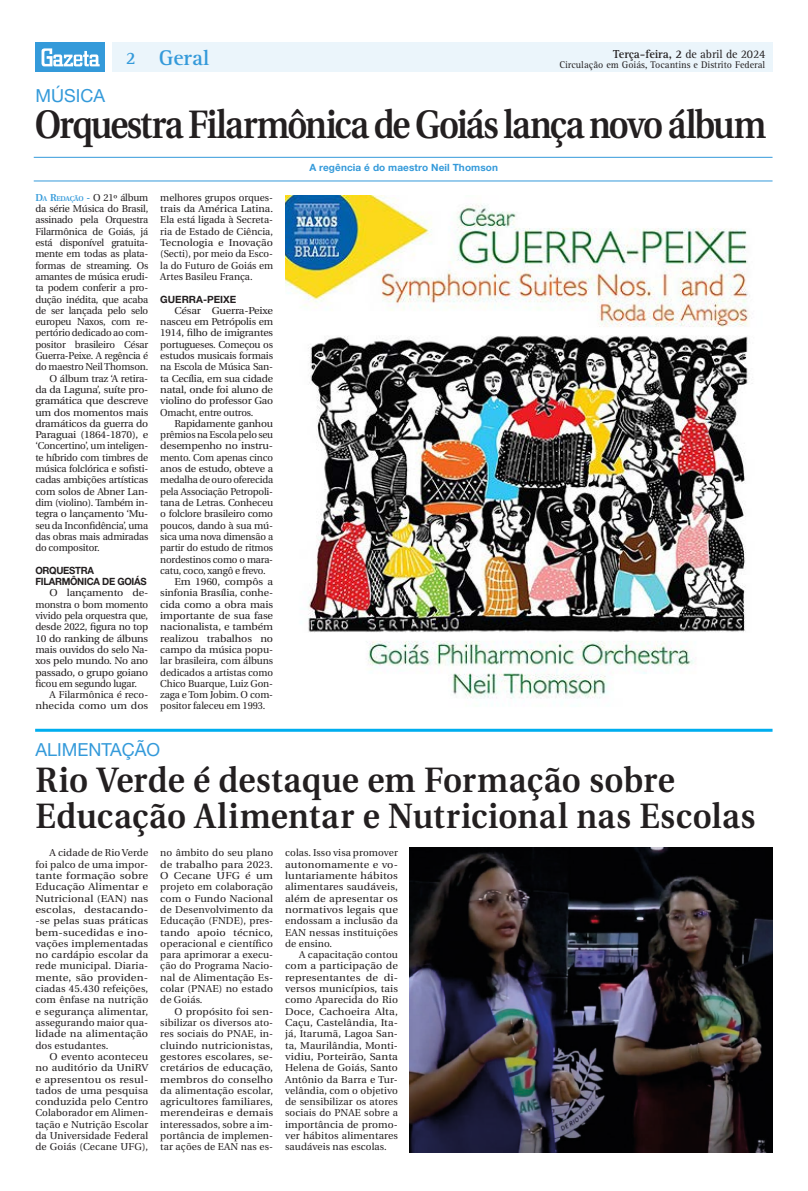
<style>
.page{position:relative;width:808px;height:1191px;background:#fff}
.page>*{position:absolute;margin:0;border:0;box-sizing:border-box;transform-origin:0 0}
.t1{font:600 39.6px "Utopia";letter-spacing:-.05em;color:#231f20;scale:.87 1}
.t2{font:600 35.2px/36px "Utopia";letter-spacing:.01em;color:#231f20;scale:.94 1}
.t3{font:700 22px "Rotis Serif";color:#349ada}
.t4{font:18px "Helvetica Neue";color:#349ada}
.t5{font:700 12px "Rotis Serif";letter-spacing:-.01em;color:#231f20}
.t6{font:10px/11.3px "Utopia";letter-spacing:-.02em;color:#231f20;text-align:justify}
.t7{font:10px/11.3px "Utopia";letter-spacing:-.02em;color:#231f20;text-align:justify;scale:1.08 1}
.t8{font:10px/11.3px "Utopia";letter-spacing:-.02em;color:#231f20;text-align:justify;scale:1.05 1}
.t9{font:10px/11.3px "Utopia";letter-spacing:-.02em;color:#231f20;text-align:justify;scale:1.06 1}
.t10{font:10px "Utopia";letter-spacing:-.02em;color:#231f20;scale:1.04 1}
.t11{font:10px "Rotis Serif";color:#231f20}
.t12{font:10px/11.3px "Utopia";color:#231f20;text-align:right}
.t13{font:700 10px "Helvetica Neue";letter-spacing:.01em;color:#349ada}
.t14{font:700 10px/11.3px "Helvetica Neue";letter-spacing:-.03em;color:#231f20;scale:.96 1}
.t15{font:10px "Utopia";letter-spacing:-.02em;color:#231f20;scale:1.07 1}
.t16{font:700 10px "Helvetica Neue";color:#231f20}
.s1{font-weight:400}
.s2{font-size:18px}
.s3{font-weight:600;color:#349ada}
.s4{font-weight:600;font-size:7px;color:#349ada}
</style>
<div class="page">
<div style="left:112px;top:43px;width:660px;height:29px;background:#ebf5fb"></div>
<div style="left:35px;top:43px;width:70px;height:29px;background:#349ada"></div>
<svg style="left:42px;top:48px;width:58px;height:18px"></svg>
<hr style="left:34px;top:157px;width:738px;height:1px;background:#349ada">
<hr style="left:34px;top:180px;width:738px;height:1px;background:#349ada">
<img style="left:285px;top:195px;width:468px;height:504px">
<hr style="left:35px;top:729px;width:737px;height:3px;background:#00aeef">
<img style="left:410px;top:848px;width:362px;height:304px">
<p class="t5" style="left:613px;top:47px;width:154px">Terça-feira, 2 <span class="s1">de abril de 2024</span></p>
<h3 class="t3" style="left:126px;top:45px;width:85px"><span class="s2">2</span> Geral</h3>
<p class="t11" style="left:559px;top:59px;width:207px">Circulação em Goiás, Tocantins e Distrito Federal</p>
<h3 class="t4" style="left:36px;top:85px;width:71px">MÚSICA</h3>
<h1 class="t1" style="left:35px;top:102px;width:842px">Orquestra Filarmônica de Goiás lança novo álbum</h1>
<p class="t6" style="left:35px;top:192px;width:114px"><span class="s3">D</span><span class="s4">A</span> <span class="s3">R</span><span class="s4">EDAÇÃO</span> <span class="s3">-</span> O 21º álbum</p>
<p class="t6" style="left:35px;top:203px;width:114px">da série Música do Brasil,</p>
<p class="t6" style="left:35px;top:214px;width:114px">assinado pela Orquestra</p>
<p class="t6" style="left:35px;top:226px;width:114px">Filarmônica de Goiás, já</p>
<p class="t6" style="left:35px;top:237px;width:114px">está disponível gratuita-</p>
<p class="t6" style="left:35px;top:248px;width:114px">mente em todas as plata-</p>
<p class="t6" style="left:35px;top:260px;width:114px">formas de streaming. Os</p>
<p class="t6" style="left:35px;top:271px;width:114px">amantes de música erudi-</p>
<p class="t6" style="left:35px;top:282px;width:114px">ta podem conferir a pro-</p>
<p class="t6" style="left:35px;top:294px;width:114px">dução inédita, que acaba</p>
<p class="t6" style="left:35px;top:305px;width:114px">de ser lançada pelo selo</p>
<p class="t6" style="left:35px;top:316px;width:114px">europeu Naxos, com re-</p>
<p class="t6" style="left:35px;top:327px;width:114px">pertório dedicado ao com-</p>
<p class="t6" style="left:35px;top:339px;width:114px">positor brasileiro César</p>
<p class="t6" style="left:35px;top:350px;width:114px">Guerra-Peixe. A regência é</p>
<p class="t6" style="left:35px;top:361px;width:114px">do maestro Neil Thomson.</p>
<p class="t6" style="left:50px;top:373px;width:100px">O álbum traz ‘A retira-</p>
<p class="t8" style="left:35px;top:384px;width:109px">da da Laguna’, suíte pro-</p>
<p class="t7" style="left:35px;top:395px;width:106px">gramática que descreve</p>
<p class="t8" style="left:35px;top:407px;width:109px">um dos momentos mais</p>
<p class="t8" style="left:35px;top:418px;width:109px">dramáticos da guerra do</p>
<p class="t7" style="left:35px;top:429px;width:106px">Paraguai (1864-1870), e</p>
<p class="t6" style="left:35px;top:440px;width:114px">‘Concertino’, um inteligen-</p>
<p class="t6" style="left:35px;top:452px;width:114px">te híbrido com timbres de</p>
<p class="t6" style="left:35px;top:463px;width:114px">música folclórica e sofisti-</p>
<p class="t6" style="left:35px;top:474px;width:114px">cadas ambições artísticas</p>
<p class="t6" style="left:35px;top:486px;width:114px">com solos de Abner Lan-</p>
<p class="t6" style="left:35px;top:497px;width:114px">dim (violino). Também in-</p>
<p class="t10" style="left:35px;top:508px;width:110px">tegra o lançamento ‘Mu-</p>
<p class="t6" style="left:35px;top:520px;width:114px">seu da Inconfidência’, uma</p>
<p class="t6" style="left:35px;top:531px;width:114px">das obras mais admiradas</p>
<p class="t6" style="left:35px;top:542px;width:66px">do compositor.</p>
<p class="t14" style="left:35px;top:564px;width:117px">ORQUESTRA<br>FILARMÔNICA DE GOIÁS</p>
<p class="t7" style="left:35px;top:587px;width:106px;text-indent:14px">O lançamento de&shy;monstra o bom momento vivido pela orquestra que, desde 2022, figura no top 10 do ranking de álbuns mais ouvidos do selo Na&shy;xos pelo mundo. No ano passado, o grupo goiano ficou em segundo lugar.</p>
<p class="t12" style="left:35px;top:689px;width:114px">A Filarmônica é reco&shy;nhecida como um dos</p>
<p class="t6" style="left:160px;top:192px;width:114px">melhores grupos orques&shy;trais da América Latina.<br>Ela está ligada à Secreta&shy;ria de Estado de Ciência, Tecnologia e Inovação (Secti), por meio da Esco&shy;la do Futuro de Goiás em Artes Basileu França.</p>
<p class="t16" style="left:160px;top:293px;width:78px">GUERRA-PEIXE</p>
<p class="t7" style="left:160px;top:305px;width:106px;text-indent:14px">César Guerra-Peixe nasceu em Petrópolis em 1914, filho de imigrantes portugueses. Começou os estudos musicais formais na Escola de Música San&shy;ta Cecília, em sua cidade natal, onde foi aluno de violino do professor Gao Omacht, entre outros.</p>
<p class="t10" style="left:174px;top:418px;width:96px">Rapidamente ganhou</p>
<p class="t6" style="left:160px;top:429px;width:114px">prêmios na Escola pelo seu</p>
<p class="t7" style="left:160px;top:440px;width:106px">desempenho no instru-</p>
<p class="t6" style="left:160px;top:452px;width:114px">mento. Com apenas cinco</p>
<p class="t10" style="left:160px;top:463px;width:110px">anos de estudo, obteve a</p>
<p class="t6" style="left:160px;top:474px;width:114px">medalha de ouro oferecida</p>
<p class="t6" style="left:160px;top:486px;width:114px">pela Associação Petropoli-</p>
<p class="t6" style="left:160px;top:497px;width:114px">tana de Letras. Conheceu</p>
<p class="t6" style="left:160px;top:508px;width:114px">o folclore brasileiro como</p>
<p class="t6" style="left:160px;top:520px;width:114px">poucos, dando à sua mú-</p>
<p class="t6" style="left:160px;top:531px;width:114px">sica uma nova dimensão a</p>
<p class="t6" style="left:160px;top:542px;width:114px">partir do estudo de ritmos</p>
<p class="t6" style="left:160px;top:553px;width:114px">nordestinos como o mara-</p>
<p class="t6" style="left:160px;top:565px;width:107px">catu, coco, xangô e frevo.</p>
<p class="t7" style="left:174px;top:576px;width:93px">Em 1960, compôs a</p>
<p class="t10" style="left:160px;top:587px;width:110px">sinfonia Brasília, conhe-</p>
<p class="t7" style="left:160px;top:599px;width:106px">cida como a obra mais</p>
<p class="t7" style="left:160px;top:610px;width:106px">importante de sua fase</p>
<p class="t15" style="left:160px;top:621px;width:107px">nacionalista, e também</p>
<p class="t7" style="left:160px;top:633px;width:106px">realizou trabalhos no</p>
<p class="t6" style="left:160px;top:644px;width:114px">campo da música popu-</p>
<p class="t6" style="left:160px;top:655px;width:114px">lar brasileira, com álbuns</p>
<p class="t6" style="left:160px;top:666px;width:114px">dedicados a artistas como</p>
<p class="t6" style="left:160px;top:678px;width:114px">Chico Buarque, Luiz Gon-</p>
<p class="t6" style="left:160px;top:689px;width:114px">zaga e Tom Jobim. O com-</p>
<p class="t6" style="left:160px;top:700px;width:107px">positor faleceu em 1993.</p>
<p class="t13" style="left:309px;top:161px;width:190px">A regência é do maestro Neil Thomson</p>
<h3 class="t4" style="left:35px;top:738px;width:126px">ALIMENTAÇÃO</h3>
<h2 class="t2" style="left:35px;top:763px;width:768px">Rio Verde é destaque em Formação sobre<br>Educação Alimentar e Nutricional nas Escolas</h2>
<p class="t6" style="left:35px;top:847px;width:114px;text-indent:14px">A cidade de Rio Verde foi palco de uma impor&shy;tante formação sobre Educação Alimentar e Nutricional (EAN) nas escolas, destacando--se pelas suas práticas bem-sucedidas e ino&shy;vações implementadas no cardápio escolar da rede municipal. Diaria&shy;mente, são providen&shy;ciadas 45.430 refeições, com ênfase na nutrição e segurança alimentar, assegurando maior qua&shy;lidade na alimentação dos estudantes.</p>
<p class="t9" style="left:35px;top:1051px;width:108px;text-indent:14px">O evento aconteceu no auditório da UniRV e apresentou os resul&shy;tados de uma pesquisa conduzida pelo Centro Colaborador em Alimen&shy;tação e Nutrição Escolar da Universidade Federal de Goiás (Cecane UFG),</p>
<p class="t6" style="left:160px;top:847px;width:114px">no âmbito do seu plano de trabalho para 2023.<br>O Cecane UFG é um projeto em colaboração com o Fundo Nacional de Desenvolvimento da Educação (FNDE), pres&shy;tando apoio técnico, operacional e científico para aprimorar a execu&shy;ção do Programa Nacio&shy;nal de Alimentação Es&shy;colar (PNAE) no estado de Goiás.</p>
<p class="t8" style="left:160px;top:1005px;width:109px;text-indent:14px">O propósito foi sen&shy;sibilizar os diversos ato&shy;res sociais do PNAE, in&shy;cluindo nutricionistas, gestores escolares, se&shy;cretários de educação, membros do conselho da alimentação escolar, agricultores familiares, merendeiras e demais interessados, sobre a im&shy;portância de implemen&shy;tar ações de EAN nas es-</p>
<p class="t6" style="left:285px;top:847px;width:114px">colas. Isso visa promover autonomamente e vo&shy;luntariamente hábitos alimentares saudáveis, além de apresentar os normativos legais que endossam a inclusão da EAN nessas instituições de ensino.</p>
<p class="t6" style="left:285px;top:949px;width:114px;text-indent:14px">A capacitação contou com a participação de representantes de di&shy;versos municípios, tais como Aparecida do Rio Doce, Cachoeira Alta, Caçu, Castelândia, Ita&shy;já, Itarumã, Lagoa San&shy;ta, Maurilândia, Monti&shy;vidiu, Porteirão, Santa Helena de Goiás, Santo Antônio da Barra e Tur&shy;velândia, com o objetivo de sensibilizar os atores sociais do PNAE sobre a importância de promo&shy;ver hábitos alimentares saudáveis nas escolas.</p>
</div>
